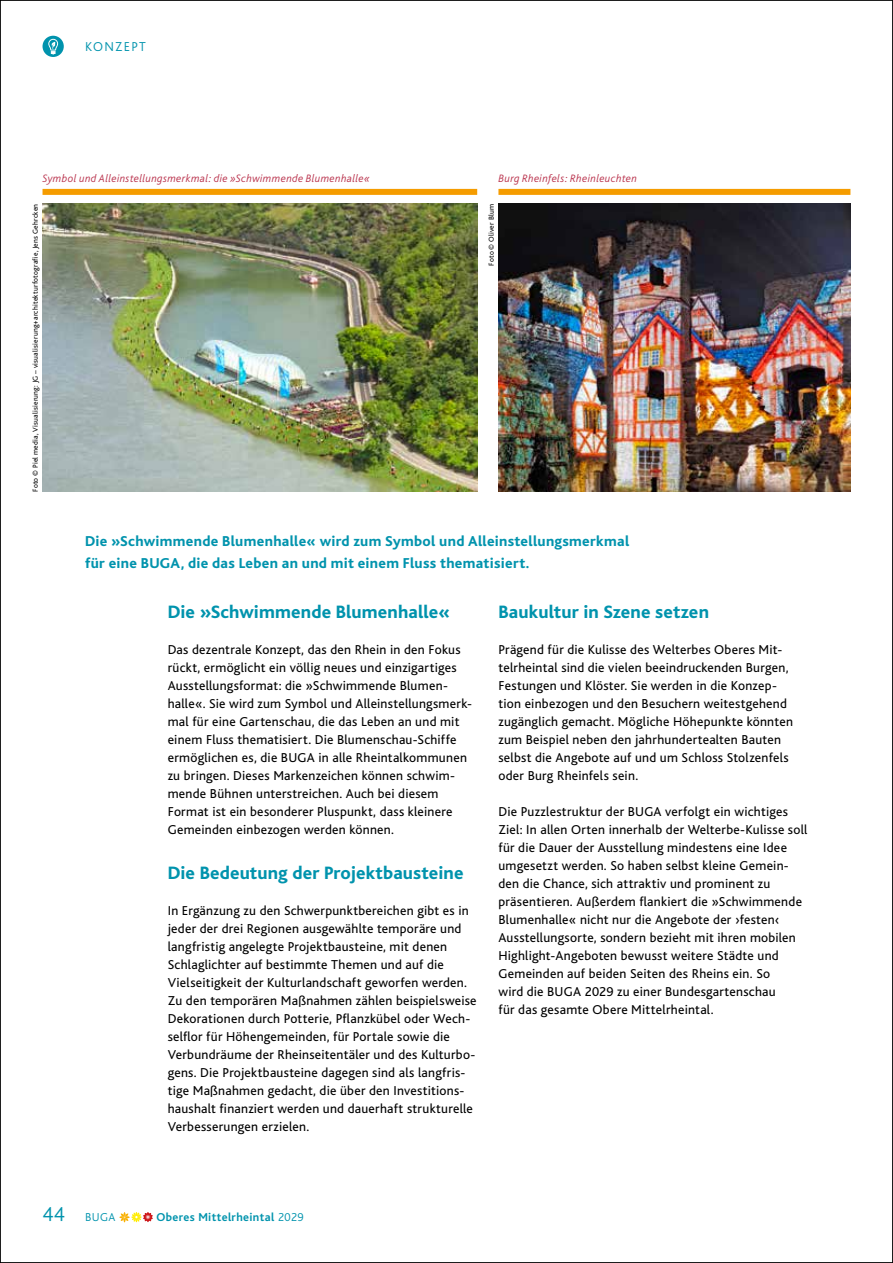
<style>
.page{position:relative;width:893px;height:1263px;background:#fff}
.page>*{position:absolute;margin:0;border:0;box-sizing:border-box;transform-origin:0 0}
.t1{font:800 18.75px "Bliss";letter-spacing:.005em;color:#0093ad}
.t2{font:800 15px/22.5px "Bliss";letter-spacing:.02em;color:#0093ad}
.t3{font:13.5px/18px "Bliss";letter-spacing:.02em;color:#000}
.t4{font:300 13.5px "Bliss";letter-spacing:.095em;color:#0093ad}
.t5{font:700 12px "Bliss";letter-spacing:.03em;color:#0093ad}
.t6{font:300 12px "Bliss";color:#0093ad}
.t7{font:italic 300 11.25px "Bliss";letter-spacing:.03em;color:#ba344e}
.t8{font:7.5px "Bliss";letter-spacing:.03em;color:#000}
.s1{font-size:21px}
.s2{font-weight:300}
</style>
<div class="page">
<img style="left:43px;top:204px;width:434px;height:288px">
<img style="left:498px;top:204px;width:352px;height:288px">
<div style="left:43px;top:189px;width:434px;height:6px;background:#f59c00"></div>
<div style="left:498px;top:189px;width:352px;height:6px;background:#f59c00"></div>
<svg style="left:119px;top:1212px;width:34px;height:10px"></svg>
<svg style="left:43px;top:36px;width:21px;height:21px"></svg>
<p class="t4" style="left:85px;top:39px;width:62px">KONZEPT</p>
<p class="t7" style="left:43px;top:173px;width:329px">Symbol und Alleinstellungsmerkmal: die »Schwimmende Blumenhalle«</p>
<p class="t7" style="left:498px;top:173px;width:140px">Burg Rheinfels: Rheinleuchten</p>
<p class="t8" style="left:32px;top:492px;width:290px;rotate:-90deg">Foto © Piel media, Visualisierung: JG – visualisierung+architekturfotografie, Jens Gehrcken</p>
<p class="t8" style="left:487px;top:266px;width:63px;rotate:-90deg">Foto© Oliver Blum</p>
<p class="t2" style="left:85px;top:530px;width:546px">Die »Schwimmende Blumenhalle« wird zum Symbol und Alleinstellungsmerkmal für eine BUGA, die das Leben an und mit einem Fluss thematisiert.</p>
<h1 class="t1" style="left:168px;top:602px;width:284px">Die »Schwimmende Blumenhalle«</h1>
<p class="t3" style="left:168px;top:641px;width:306px">Das dezentrale Konzept, das den Rhein in den Fokus rückt, ermöglicht ein völlig neues und einzigartiges Ausstellungsformat: die »Schwimmende Blumen&shy;halle«. Sie wird zum Symbol und Alleinstellungsmerk&shy;mal für eine Gartenschau, die das Leben an und mit einem Fluss thematisiert. Die Blumenschau-Schiffe ermöglichen es, die BUGA in alle Rheintalkommunen zu bringen. Dieses Markenzeichen können schwim&shy;mende Bühnen unterstreichen. Auch bei diesem Format ist ein besonderer Pluspunkt, dass kleinere Gemeinden einbezogen werden können.</p>
<h1 class="t1" style="left:168px;top:863px;width:297px">Die Bedeutung der Projektbausteine</h1>
<p class="t3" style="left:168px;top:902px;width:310px">In Ergänzung zu den Schwerpunktbereichen gibt es in jeder der drei Regionen ausgewählte temporäre und langfristig angelegte Projektbausteine, mit denen Schlaglichter auf bestimmte Themen und auf die Vielseitigkeit der Kulturlandschaft geworfen werden.<br>Zu den temporären Maßnahmen zählen beispielsweise Dekorationen durch Potterie, Pflanzkübel oder Wech&shy;selflor für Höhengemeinden, für Portale sowie die Verbundräume der Rheinseitentäler und des Kulturbo&shy;gens. Die Projektbausteine dagegen sind als langfris&shy;tige Maßnahmen gedacht, die über den Investitions&shy;haushalt finanziert werden und dauerhaft strukturelle Verbesserungen erzielen.</p>
<h1 class="t1" style="left:498px;top:602px;width:212px">Baukultur in Szene setzen</h1>
<p class="t3" style="left:498px;top:641px;width:296px">Prägend für die Kulisse des Welterbes Oberes Mit&shy;telrheintal sind die vielen beeindruckenden Burgen, Festungen und Klöster. Sie werden in die Konzep&shy;tion einbezogen und den Besuchern weitestgehend zugänglich gemacht. Mögliche Höhepunkte könnten zum Beispiel neben den jahrhundertealten Bauten selbst die Angebote auf und um Schloss Stolzenfels oder Burg Rheinfels sein.</p>
<p class="t3" style="left:498px;top:803px;width:311px">Die Puzzlestruktur der BUGA verfolgt ein wichtiges Ziel: In allen Orten innerhalb der Welterbe-Kulisse soll für die Dauer der Ausstellung mindestens eine Idee umgesetzt werden. So haben selbst kleine Gemein&shy;den die Chance, sich attraktiv und prominent zu präsentieren. Außerdem flankiert die »Schwimmende Blumenhalle« nicht nur die Angebote der ›festen‹ Ausstellungsorte, sondern bezieht mit ihren mobilen Highlight-Angeboten bewusst weitere Städte und Gemeinden auf beiden Seiten des Rheins ein. So<br>wird die BUGA 2029 zu einer Bundesgartenschau<br>für das gesamte Obere Mittelrheintal.</p>
<p class="t6" style="left:43px;top:1211px;width:74px"><span class="s1">44</span> BUGA</p>
<p class="t5" style="left:157px;top:1211px;width:149px">Oberes Mittelrheintal <span class="s2">2029</span></p>
</div>
